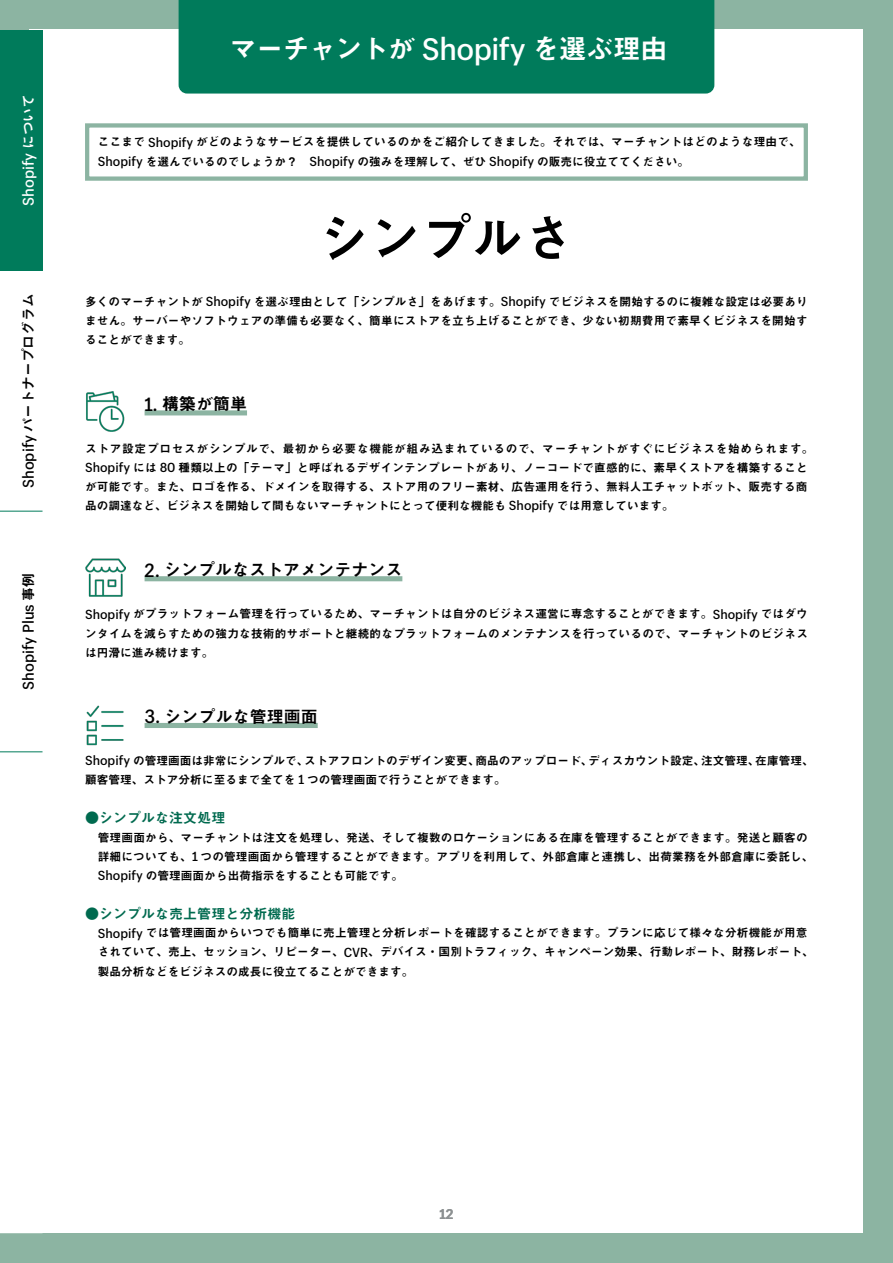
<style>
.page{position:relative;width:893px;height:1263px;background:#8cb4a2}
.page>*{position:absolute;margin:0;border:0;box-sizing:border-box;transform-origin:0 0}
.t1{font:51px "Midashi Go Pro MB31";color:#000}
.t2{font:27.6px "Midashi Go Pro MB31";letter-spacing:-.035em;color:#fff}
.t3{font:16.95px "Midashi Go Pro MB31";color:#000}
.t4{font:500 15.15px "Shopify Sans";color:#000}
.t5{font:500 15.15px "Shopify Sans";color:#fff}
.t6{font:14.1px "Midashi Go Pro MB31";color:#006a4f}
.t7{font:13.8px "Midashi Go Pro MB31";color:#000}
.t8{font:700 13.8px "Shopify Sans";color:#8d9192}
.t9{font:11.7px/19.2px "Midashi Go Pro MB31";letter-spacing:.01em;color:#000}
.s1{font-family:"Midashi Go Pro MB31";font-weight:400;font-size:13.8px}
.s2{font-family:"Shopify Sans";font-weight:500;font-size:15.15px}
.s3{font-family:"Shopify Sans";font-weight:500;font-size:30.45px}
.s4{font-family:"Shopify Sans";font-weight:500;font-size:12.9px}
.s5{font-family:"Shopify Sans";font-weight:500;font-size:18.75px}
</style>
<div class="page">
<div style="left:30px;top:30px;width:833px;height:1203px;background:#fff"></div>
<div style="left:0;top:271px;width:43px;height:962px;background:#fff"></div>
<div style="left:0;top:30px;width:43px;height:240px;background:#007b5b"></div>
<hr style="left:0;top:751px;width:43px;height:1px;background:#007b5b">
<hr style="left:0;top:511px;width:43px;height:1px;background:#007b5b">
<hr style="left:0;top:270px;width:43px;height:1px;background:#007b5b">
<div style="left:0;top:787px;width:50px;height:416px;background:#fff"></div>
<div style="left:85px;top:123px;width:723px;height:58px;border:4px solid #8cb4a2"></div>
<div style="left:145px;top:410px;width:102px;height:5px;background:#8cb4a2"></div>
<div style="left:145px;top:576px;width:257px;height:5px;background:#8cb4a2"></div>
<div style="left:145px;top:723px;width:173px;height:5px;background:#8cb4a2"></div>
<div style="left:179px;top:0;width:535px;height:94px;background:#007b5b"></div>
<img style="left:86px;top:391px;width:39px;height:40px">
<img style="left:85px;top:558px;width:41px;height:39px">
<img style="left:86px;top:706px;width:38px;height:40px">
<p class="t5" style="left:17px;top:206px;width:114px;rotate:-90deg">Shopify <span class="s1">について</span></p>
<p class="t7" style="left:17px;top:488px;width:196px;rotate:-90deg"><span class="s2">Shopify</span> パートナープログラム</p>
<p class="t4" style="left:17px;top:690px;width:118px;rotate:-90deg">Shopify Plus <span class="s1">事例</span></p>
<h2 class="t2" style="left:229px;top:27px;width:440px">マーチャントが <span class="s3">Shopify</span> を選ぶ理由</h2>
<p class="t9" style="left:98px;top:131px;width:704px">ここまで <span class="s4">Shopify</span> がどのようなサービスを提供しているのかをご紹介してきました。それでは、マーチャントはどのような理由で、<br><span class="s4">Shopify</span> を選んでいるのでしょうか？　<span class="s4">Shopify</span> の強みを理解して、ぜひ <span class="s4">Shopify</span> の販売に役立ててください。</p>
<h1 class="t1" style="left:319px;top:197px;width:257px">シンプルさ</h1>
<p class="t9" style="left:85px;top:290px;width:724px;text-align:justify">多くのマーチャントが <span class="s4">Shopify</span> を選ぶ理由として「シンプルさ」をあげます。<span class="s4">Shopify</span> でビジネスを開始するのに複雑な設定は必要ありません。サーバーやソフトウェアの準備も必要なく、簡単にストアを立ち上げることができ、少ない初期費用で素早くビジネスを開始することができます。</p>
<h3 class="t3" style="left:145px;top:390px;width:104px"><span class="s5">1.</span> 構築が簡単</h3>
<p class="t9" style="left:85px;top:437px;width:730px">ストア設定プロセスがシンプルで、最初から必要な機能が組み込まれているので、マーチャントがすぐにビジネスを始められます。<span class="s4">Shopify</span> には <span class="s4">80</span> 種類以上の「テーマ」と呼ばれるデザインテンプレートがあり、ノーコードで直感的に、素早くストアを構築することが可能です。また、ロゴを作る、ドメインを取得する、ストア用のフリー素材、広告運用を行う、無料人工チャットボット、販売する商品の調達など、ビジネスを開始して間もないマーチャントにとって便利な機能も <span class="s4">Shopify</span> では用意しています。</p>
<h3 class="t3" style="left:145px;top:556px;width:259px"><span class="s5">2.</span> シンプルなストアメンテナンス</h3>
<p class="t9" style="left:85px;top:603px;width:724px;text-align:justify"><span class="s4">Shopify</span> がプラットフォーム管理を行っているため、マーチャントは自分のビジネス運営に専念することができます。<span class="s4">Shopify</span> ではダウンタイムを減らすための強力な技術的サポートと継続的なプラットフォームのメンテナンスを行っているので、マーチャントのビジネスは円滑に進み続けます。</p>
<h3 class="t3" style="left:145px;top:703px;width:175px"><span class="s5">3.</span> シンプルな管理画面</h3>
<p class="t9" style="left:85px;top:750px;width:730px"><span class="s4">Shopify</span> の管理画面は非常にシンプルで、ストアフロントのデザイン変更、商品のアップロード、ディスカウント設定、注文管理、在庫管理、顧客管理、ストア分析に至るまで全てを <span class="s4">1</span> つの管理画面で行うことができます。</p>
<p class="t6" style="left:85px;top:806px;width:142px">●シンプルな注文処理</p>
<p class="t9" style="left:98px;top:826px;width:717px">管理画面から、マーチャントは注文を処理し、発送、そして複数のロケーションにある在庫を管理することができます。発送と顧客の詳細についても、<span class="s4">1</span> つの管理画面から管理することができます。アプリを利用して、外部倉庫と連携し、出荷業務を外部倉庫に委託し、<br><span class="s4">Shopify</span> の管理画面から出荷指示をすることも可能です。</p>
<p class="t6" style="left:85px;top:902px;width:212px">●シンプルな売上管理と分析機能</p>
<p class="t9" style="left:98px;top:922px;width:717px"><span class="s4">Shopify</span> では管理画面からいつでも簡単に売上管理と分析レポートを確認することができます。プランに応じて様々な分析機能が用意されていて、売上、セッション、リピーター、<span class="s4">CVR</span>、デバイス・国別トラフィック、キャンペーン効果、行動レポート、財務レポート、製品分析などをビジネスの成長に役立てることができます。</p>
<p class="t8" style="left:439px;top:1203px;width:15px">12</p>
</div>
